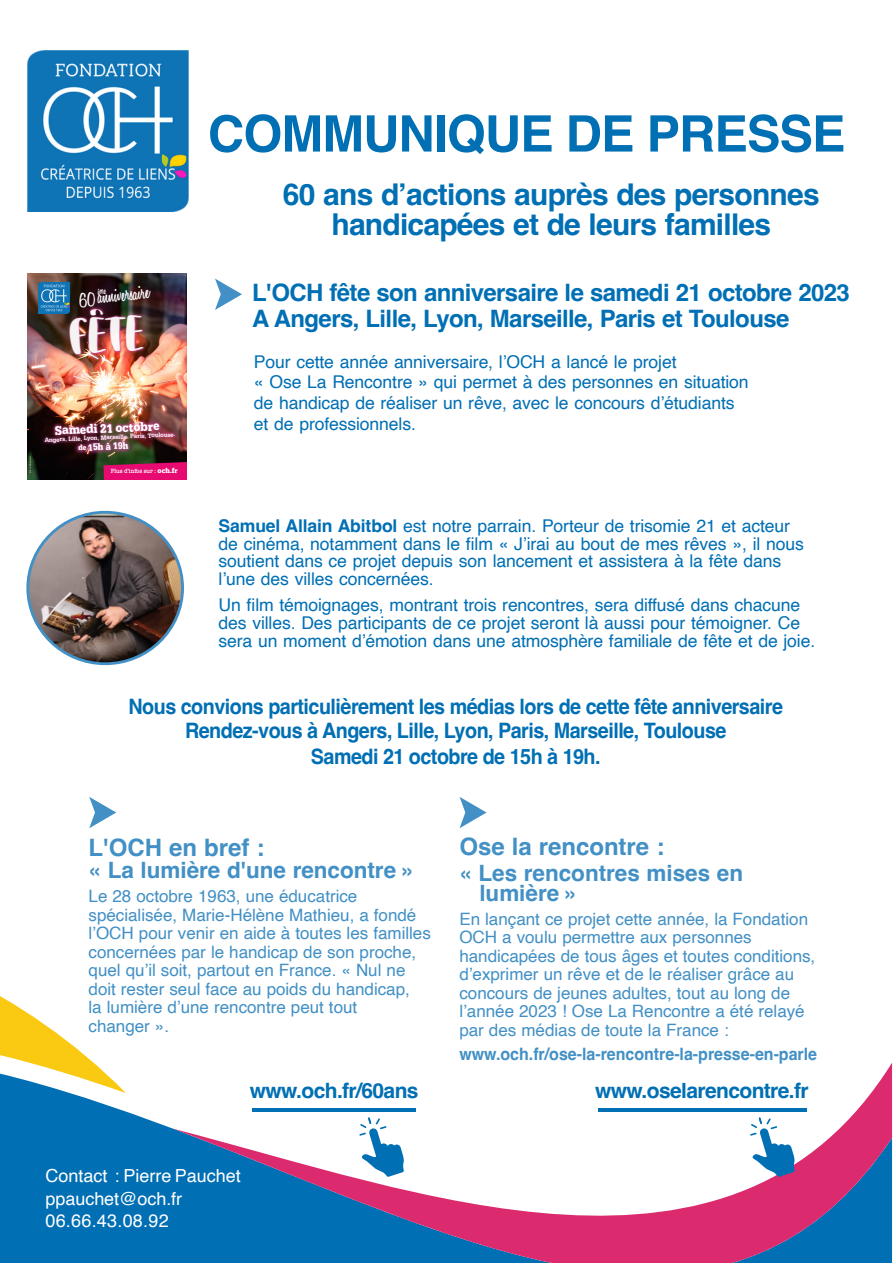
<style>
.page{position:relative;width:893px;height:1264px;background:#fff}
.page>*{position:absolute;margin:0;border:0;box-sizing:border-box;transform-origin:0 0}
.t1{font:700 50.25px "Helvetica";letter-spacing:-.02em;color:#016fb4}
.t2{font:44.1px "Shirt Tie Demo";color:#fff}
.t3{font:700 30px/30px "Helvetica";letter-spacing:-.025em;color:#016fb4;text-align:center}
.t4{font:700 24px/25.5px "Helvetica";letter-spacing:-.025em;color:#016fb4}
.t5{font:700 24px "Helvetica";color:#4290c5}
.t6{font:700 22.5px/20.1px "Helvetica";color:#4290c5}
.t7{font:600 22.35px "Honey Script";color:#fff}
.t8{font:700 21.3px/25.2px "Helvetica";letter-spacing:-.025em;color:#016fb4;text-align:center;scale:.93 1}
.t9{font:700 21px "Helvetica";letter-spacing:-.03em;color:#016fb4}
.t10{font:18px/22.5px "Helvetica";color:#fff}
.t11{font:17.55px/17.5px "Helvetica";letter-spacing:-.005em;color:#016fb4}
.t12{font:17.1px/18.6px "Helvetica";color:#4290c5}
.t13{font:700 17.1px "Helvetica";color:#4290c5;scale:.94 1}
.t14{font:700 12.9px "FP Typewriter";color:#fff;scale:.87 1}
.t15{font:700 9.9px "FP Typewriter";color:#fff;scale:.87 1}
.t16{font:500 6.45px/6px "FP Typewriter DEMO";color:#fff;scale:.92 1}
.t17{font:600 6.3px "American Typewriter";color:#fff;scale:.92 1}
.s1{font-size:7.8px}
.s2{font-family:"FP Typewriter";font-weight:700;font-size:7.35px}
.s3{font-weight:700}
</style>
<div class="page">
<div style="left:0;top:1093px;width:173px;height:169px;background:#016fb4"></div>
<svg style="left:0;top:996px;width:126px;height:97px"></svg>
<svg style="left:173px;top:1063px;width:719px;height:199px"></svg>
<svg style="left:215px;top:278px;width:27px;height:32px"></svg>
<svg style="left:89px;top:797px;width:27px;height:31px"></svg>
<svg style="left:459px;top:797px;width:27px;height:31px"></svg>
<img style="left:26px;top:511px;width:158px;height:154px">
<img style="left:27px;top:50px;width:161px;height:161px">
<img style="left:28px;top:273px;width:158px;height:206px">
<img style="left:38px;top:282px;width:31px;height:31px">
<img style="left:68px;top:313px;width:77px;height:43px">
<img style="left:88px;top:315px;width:17px;height:2px">
<img style="left:42px;top:419px;width:136px;height:30px">
<img style="left:74px;top:437px;width:59px;height:18px">
<svg style="left:103px;top:458px;width:83px;height:21px;background:#ad1457"></svg>
<svg style="left:359px;top:1117px;width:45px;height:60px"></svg>
<svg style="left:750px;top:1117px;width:45px;height:60px"></svg>
<hr style="left:252px;top:1108px;width:164px;height:3px;background:#016fb4">
<hr style="left:598px;top:1108px;width:208px;height:3px;background:#016fb4">
<svg style="left:79px;top:288px;width:27px;height:27px"></svg>
<h1 class="t1" style="left:208px;top:114px;width:639px">COMMUNIQUE DE PRESSE</h1>
<p class="t7" style="left:96px;top:283px;width:53px;rotate:-6deg">anniversaire</p>
<h2 class="t2" style="left:68px;top:314px;width:75px;rotate:-3deg">FETE</h2>
<p class="t14" style="left:55px;top:426px;width:122px;rotate:-3deg">Samedi 21 octobre</p>
<p class="t16" style="left:106px;top:435px;width:77px;text-indent:-62px;rotate:-3deg">Angers, Lille, Lyon, Marseille, Paris, Toulouse. ..</p>
<p class="t15" style="left:78px;top:444px;width:59px;rotate:-3deg"><span class="s1">de</span> 15h à 19h</p>
<p class="t17" style="left:111px;top:468px;width:74px">Plus d’infos sur : <span class="s2">och.fr</span></p>
<h3 class="t3" style="left:283px;top:181px;width:538px">60 ans d’actions auprès des personnes handicapées et de leurs familles</h3>
<h3 class="t4" style="left:252px;top:281px;width:599px">L'OCH fête son anniversaire le samedi 21 octobre 2023<br>A Angers, Lille, Lyon, Marseille, Paris et Toulouse</h3>
<p class="t11" style="left:254px;top:352px;width:496px;line-height:20.5px">Pour cette année anniversaire, l’OCH a lancé le projet<br>« Ose La Rencontre » qui permet à des personnes en situation de handicap de réaliser un rêve, avec le concours d’étudiants et de professionnels.</p>
<p class="t11" style="left:218px;top:518px;width:587px"><span class="s3">Samuel Allain Abitbol</span> est notre parrain. Porteur de trisomie 21 et acteur de cinéma, notamment dans le film « J’irai au bout de mes rêves », il nous soutient dans ce projet depuis son lancement et assistera à la fête dans l’une des villes concernées.</p>
<p class="t11" style="left:218px;top:597px;width:598px">Un film témoignages, montrant trois rencontres, sera diffusé dans chacune des villes. Des participants de ce projet seront là aussi pour témoigner. Ce sera un moment d’émotion dans une atmosphère familiale de fête et de joie.</p>
<p class="t8" style="left:128px;top:695px;width:705px">Nous convions particulièrement les médias lors de cette fête anniversaire<br>Rendez-vous à Angers, Lille, Lyon, Paris, Marseille, Toulouse<br>Samedi 21 octobre de 15h à 19h.</p>
<h3 class="t5" style="left:89px;top:838px;width:177px">L'OCH en bref :</h3>
<p class="t6" style="left:89px;top:861px;width:328px">« La lumière d'une rencontre »</p>
<p class="t12" style="left:89px;top:888px;width:344px">Le 28 octobre 1963, une éducatrice spécialisée, Marie-Hélène Mathieu, a fondé l’OCH pour venir en aide à toutes les familles concernées par le handicap de son proche, quel qu’il soit, partout en France. « Nul ne doit rester seul face au poids du handicap,<br>la lumière d’une rencontre peut tout<br>changer ».</p>
<h3 class="t5" style="left:459px;top:837px;width:206px">Ose la rencontre :</h3>
<p class="t6" style="left:479px;top:864px;width:265px;text-indent:-20px">« Les rencontres mises en lumière »</p>
<p class="t12" style="left:459px;top:910px;width:357px">En lançant ce projet cette année, la Fondation OCH a voulu permettre aux personnes handicapées de tous âges et toutes conditions, d’exprimer un rêve et de le réaliser grâce au concours de jeunes adultes, tout au long de l’année 2023 ! Ose La Rencontre a été relayé par des médias de toute la France :</p>
<p class="t13" style="left:459px;top:1047px;width:382px">www.och.fr/ose-la-rencontre-la-presse-en-parle</p>
<p class="t9" style="left:250px;top:1082px;width:170px">www.och.fr/60ans</p>
<p class="t9" style="left:595px;top:1082px;width:215px">www.oselarencontre.fr</p>
<p class="t10" style="left:45px;top:1166px;width:197px">Contact : Pierre Pauchet ppauchet@och.fr<br>06.66.43.08.92</p>
</div>
